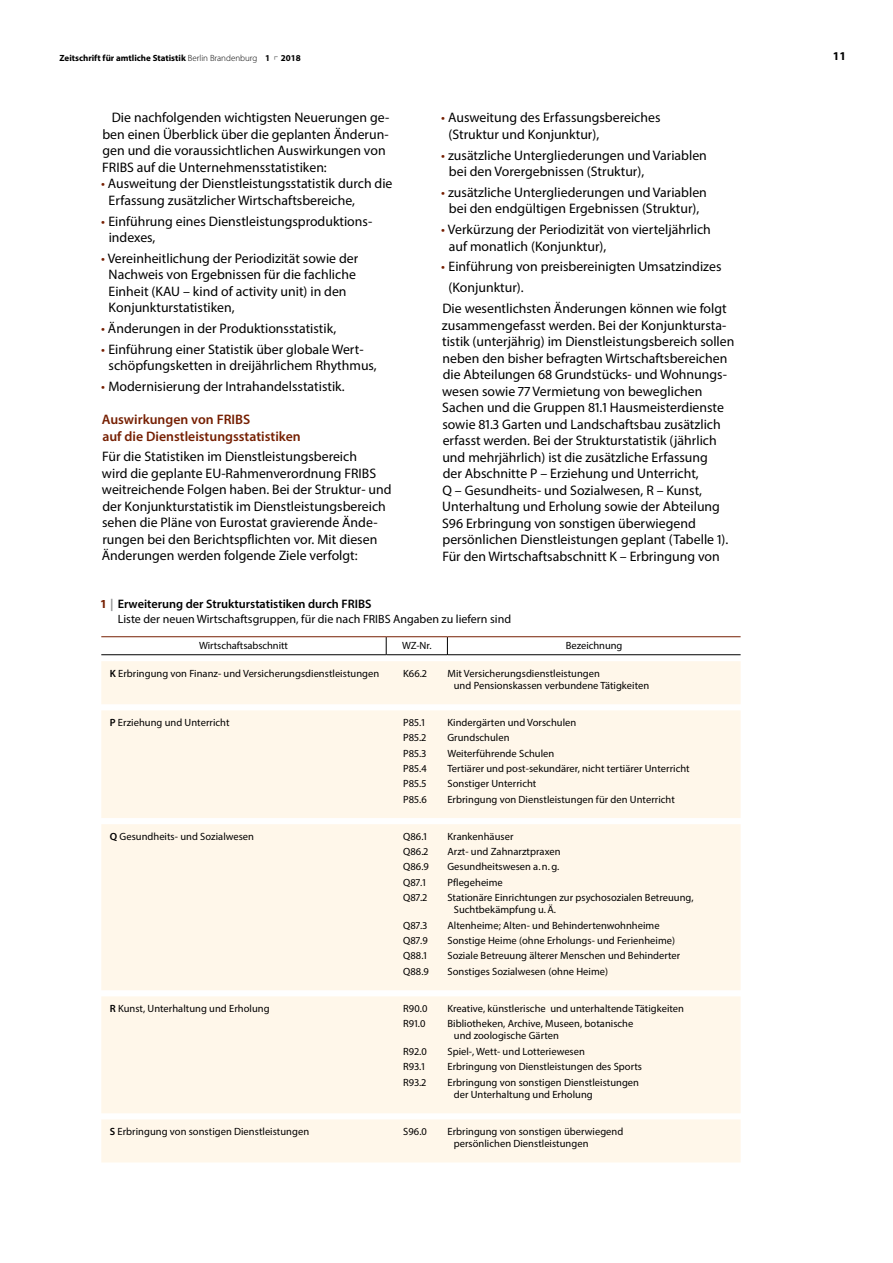
<style>
.page{position:relative;width:893px;height:1263px;background:#fff}
.page>*{position:absolute;margin:0;border:0;box-sizing:border-box;transform-origin:0 0}
.t1{font:13.8px/16.5px "Myriad Pro";color:#000}
.t2{font:600 13.8px/16.5px "Myriad Pro";color:#762003}
.t3{font:600 12.3px "Myriad Pro";color:#000}
.t4{font:12px "Myriad Pro";color:#000}
.t5{font:700 12px "Myriad Pro";color:#000}
.t6{font:10.5px/12.3px "Myriad Pro";letter-spacing:.005em;color:#000}
.t7{font:700 9px "Myriad Pro";color:#000}
.s1{font-weight:300}
.s2{color:#762003}
.s3{font-weight:700;color:#762003}
.s4{font-weight:700;color:#929394}
.s5{font-weight:600}
</style>
<div class="page">
<div style="left:101px;top:661px;width:640px;height:501px;background:#fff7ea"></div>
<svg style="left:386px;top:637px;width:1px;height:17px"></svg>
<svg style="left:447px;top:637px;width:1px;height:18px"></svg>
<hr style="left:101px;top:636px;width:285px;height:1px;background:#762003">
<hr style="left:386px;top:636px;width:61px;height:1px;background:#762003">
<hr style="left:447px;top:636px;width:294px;height:1px;background:#762003">
<hr style="left:101px;top:654px;width:285px;height:1px;background:#000">
<hr style="left:386px;top:654px;width:61px;height:1px;background:#000">
<hr style="left:448px;top:654px;width:293px;height:1px;background:#000">
<p class="t7" style="left:60px;top:52px;width:243px">Zeitschrift für amtliche Statistik <span class="s1">Berlin Brandenburg</span> 1 <sup>┏</sup> 2018</p>
<p class="t5" style="left:833px;top:49px;width:15px">11</p>
<p class="t1" style="left:102px;top:109px;width:289px;text-indent:10px">Die nachfolgenden wichtigsten Neuerungen ge&shy;ben einen Überblick über die geplanten Änderun&shy;gen und die voraussichtlichen Auswirkungen von FRIBS auf die Unternehmensstatistiken:</p>
<p class="t1" style="left:109px;top:175px;width:285px;text-indent:-8px"><span class="s2">•</span> Ausweitung der Dienstleistungsstatistik durch die<br>Erfassung zusätzlicher Wirtschaftsbereiche,</p>
<p class="t1" style="left:109px;top:213px;width:265px;text-indent:-8px"><span class="s2">•</span> Einführung eines Dienstleistungsproduktions&shy;indexes,</p>
<p class="t1" style="left:109px;top:250px;width:251px;text-indent:-8px"><span class="s2">•</span> Vereinheitlichung der Periodizität sowie der Nachweis von Ergebnissen für die fachliche Einheit (KAU – kind of activity unit) in den Konjunkturstatistiken,</p>
<p class="t1" style="left:101px;top:320px;width:237px"><span class="s2">•</span> Änderungen in der Produktionsstatistik,</p>
<p class="t1" style="left:109px;top:341px;width:270px;text-indent:-7px"><span class="s2">•</span> Einführung einer Statistik über globale Wert&shy;schöpfungsketten in dreijährlichem Rhythmus,</p>
<p class="t1" style="left:101px;top:378px;width:245px"><span class="s2">•</span> Modernisierung der Intrahandelsstatistik.</p>
<p class="t2" style="left:102px;top:411px;width:201px">Auswirkungen von FRIBS<br>auf die Dienstleistungsstatistiken</p>
<p class="t1" style="left:102px;top:448px;width:291px">Für die Statistiken im Dienstleistungsbereich<br>wird die geplante EU-Rahmenverordnung FRIBS weitreichende Folgen haben. Bei der Struktur- und der Konjunkturstatistik im Dienstleistungsbereich sehen die Pläne von Eurostat gravierende Ände&shy;rungen bei den Berichtspflichten vor. Mit diesen Änderungen werden folgende Ziele verfolgt:</p>
<p class="t1" style="left:449px;top:109px;width:213px;text-indent:-7px"><span class="s2">•</span> Ausweitung des Erfassungsbereiches (Struktur und Konjunktur),</p>
<p class="t1" style="left:449px;top:146px;width:259px;text-indent:-8px"><span class="s2">•</span> zusätzliche Untergliederungen und Variablen bei den Vorergebnissen (Struktur),</p>
<p class="t1" style="left:441px;top:184px;width:267px;text-align:center"><span class="s2">•</span> zusätzliche Untergliederungen und Variablen bei den endgültigen Ergebnissen (Struktur),</p>
<p class="t1" style="left:449px;top:221px;width:264px;text-indent:-8px"><span class="s2">•</span> Verkürzung der Periodizität von vierteljährlich auf monatlich (Konjunktur),</p>
<p class="t1" style="left:441px;top:258px;width:282px"><span class="s2">•</span> Einführung von preisbereinigten Umsatzindizes</p>
<p class="t1" style="left:449px;top:279px;width:77px">(Konjunktur).</p>
<p class="t1" style="left:442px;top:300px;width:286px">Die wesentlichsten Änderungen können wie folgt</p>
<p class="t1" style="left:442px;top:317px;width:294px">zusammengefasst werden. Bei der Konjunktursta&shy;tistik (unterjährig) im Dienstleistungsbereich sollen neben den bisher befragten Wirtschaftsbereichen die Abteilungen 68 Grundstücks- und Wohnungs&shy;wesen sowie 77 Vermietung von beweglichen Sachen und die Gruppen 81.1 Hausmeisterdienste sowie 81.3 Garten und Landschaftsbau zusätzlich erfasst werden. Bei der Strukturstatistik (jährlich und mehrjährlich) ist die zusätzliche Erfassung<br>der Abschnitte P – Erziehung und Unterricht,<br>Q – Gesundheits- und Sozialwesen, R – Kunst, Unterhaltung und Erholung sowie der Abteilung S96 Erbringung von sonstigen überwiegend persönlichen Dienstleistungen geplant (Tabelle 1).<br>Für den Wirtschaftsabschnitt K – Erbringung von</p>
<p class="t3" style="left:101px;top:596px;width:272px"><span class="s3">1</span> <span class="s4">|</span> Erweiterung der Strukturstatistiken durch FRIBS</p>
<p class="t4" style="left:118px;top:611px;width:395px">Liste der neuen Wirtschaftsgruppen, für die nach FRIBS Angaben zu liefern sind</p>
<p class="t6" style="left:199px;top:639px;width:90px">Wirtschaftsabschnitt</p>
<p class="t6" style="left:402px;top:639px;width:31px">WZ-Nr.</p>
<p class="t6" style="left:566px;top:639px;width:58px">Bezeichnung</p>
<p class="t6" style="left:110px;top:667px;width:271px"><span class="s5">K</span> Erbringung von Finanz- und Versicherungsdienstleistungen</p>
<p class="t6" style="left:403px;top:667px;width:24px">K66.2</p>
<p class="t6" style="left:454px;top:667px;width:197px;text-indent:-6px">Mit Versicherungsdienstleistungen<br>und Pensionskassen verbundene Tätigkeiten</p>
<p class="t6" style="left:110px;top:716px;width:121px"><span class="s5">P</span> Erziehung und Unterricht</p>
<p class="t6" style="left:403px;top:716px;width:23px">P85.1</p>
<p class="t6" style="left:447px;top:716px;width:130px">Kindergärten und Vorschulen</p>
<p class="t6" style="left:403px;top:731px;width:23px">P85.2</p>
<p class="t6" style="left:447px;top:731px;width:64px">Grundschulen</p>
<p class="t6" style="left:403px;top:747px;width:23px">P85.3</p>
<p class="t6" style="left:447px;top:747px;width:108px">Weiterführende Schulen</p>
<p class="t6" style="left:403px;top:762px;width:25px">P85.4</p>
<p class="t6" style="left:447px;top:762px;width:244px">Tertiärer und post-sekundärer, nicht tertiärer Unterricht</p>
<p class="t6" style="left:403px;top:777px;width:24px">P85.5</p>
<p class="t6" style="left:447px;top:777px;width:90px">Sonstiger Unterricht</p>
<p class="t6" style="left:403px;top:793px;width:25px">P85.6</p>
<p class="t6" style="left:447px;top:793px;width:229px">Erbringung von Dienstleistungen für den Unterricht</p>
<p class="t6" style="left:110px;top:830px;width:146px"><span class="s5">Q</span> Gesundheits- und Sozialwesen</p>
<p class="t6" style="left:403px;top:830px;width:25px">Q86.1</p>
<p class="t6" style="left:447px;top:830px;width:67px">Krankenhäuser</p>
<p class="t6" style="left:403px;top:845px;width:25px">Q86.2</p>
<p class="t6" style="left:447px;top:845px;width:115px">Arzt- und Zahnarztpraxen</p>
<p class="t6" style="left:403px;top:860px;width:27px">Q86.9</p>
<p class="t6" style="left:447px;top:860px;width:113px">Gesundheitswesen a.n.g.</p>
<p class="t6" style="left:403px;top:876px;width:24px">Q87.1</p>
<p class="t6" style="left:447px;top:876px;width:57px">Pflegeheime</p>
<p class="t6" style="left:403px;top:891px;width:24px">Q87.2</p>
<p class="t6" style="left:454px;top:891px;width:241px;text-indent:-6px">Stationäre Einrichtungen zur psychosozialen Betreuung,<br>Suchtbekämpfung u.Ä.</p>
<p class="t6" style="left:403px;top:919px;width:24px">Q87.3</p>
<p class="t6" style="left:447px;top:919px;width:214px">Altenheime; Alten- und Behindertenwohnheime</p>
<p class="t6" style="left:403px;top:934px;width:26px">Q87.9</p>
<p class="t6" style="left:447px;top:934px;width:229px">Sonstige Heime (ohne Erholungs- und Ferienheime)</p>
<p class="t6" style="left:403px;top:950px;width:25px">Q88.1</p>
<p class="t6" style="left:447px;top:950px;width:234px">Soziale Betreuung älterer Menschen und Behinderter</p>
<p class="t6" style="left:403px;top:965px;width:27px">Q88.9</p>
<p class="t6" style="left:447px;top:965px;width:162px">Sonstiges Sozialwesen (ohne Heime)</p>
<p class="t6" style="left:110px;top:1002px;width:161px"><span class="s5">R</span> Kunst, Unterhaltung und Erholung</p>
<p class="t6" style="left:403px;top:1002px;width:26px">R90.0</p>
<p class="t6" style="left:447px;top:1002px;width:238px">Kreative, künstlerische und unterhaltende Tätigkeiten</p>
<p class="t6" style="left:403px;top:1017px;width:24px">R91.0</p>
<p class="t6" style="left:454px;top:1017px;width:181px;text-indent:-6px">Bibliotheken, Archive, Museen, botanische und zoologische Gärten</p>
<p class="t6" style="left:403px;top:1045px;width:25px">R92.0</p>
<p class="t6" style="left:447px;top:1045px;width:139px">Spiel-, Wett- und Lotteriewesen</p>
<p class="t6" style="left:403px;top:1060px;width:23px">R93.1</p>
<p class="t6" style="left:447px;top:1060px;width:196px">Erbringung von Dienstleistungen des Sports</p>
<p class="t6" style="left:403px;top:1076px;width:23px">R93.2</p>
<p class="t6" style="left:454px;top:1076px;width:187px;text-indent:-6px">Erbringung von sonstigen Dienstleistungen der Unterhaltung und Erholung</p>
<p class="t6" style="left:110px;top:1125px;width:201px"><span class="s5">S</span> Erbringung von sonstigen Dienstleistungen</p>
<p class="t6" style="left:403px;top:1125px;width:25px">S96.0</p>
<p class="t6" style="left:454px;top:1125px;width:171px;text-indent:-6px">Erbringung von sonstigen überwiegend persönlichen Dienstleistungen</p>
</div>
